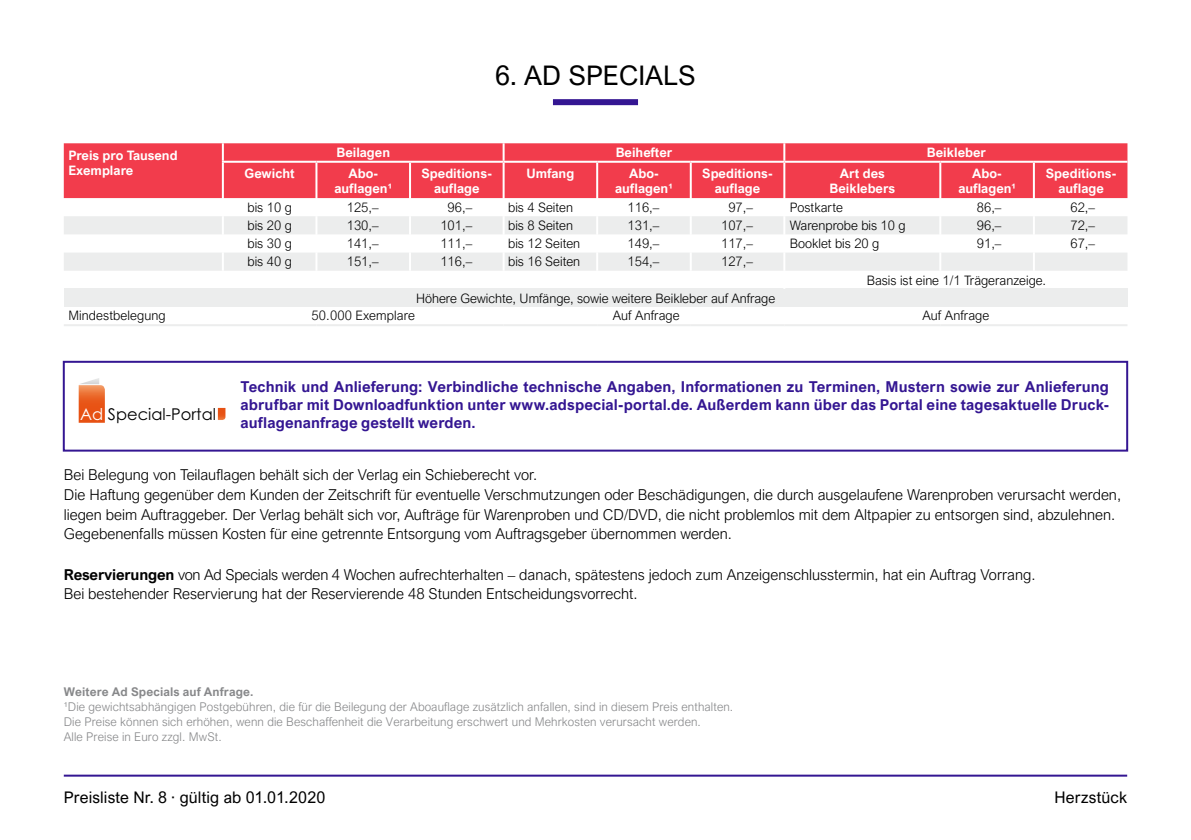
<style>
.page{position:relative;width:1191px;height:840px;background:#fff}
.page>*{position:absolute;margin:0;border:0;box-sizing:border-box;transform-origin:0 0}
.t1{font:27px "Arial Nova";color:#000}
.t2{font:16.2px "Century Gothic";color:#000}
.t3{font:16px "Arial Nova";letter-spacing:.01em;color:#000}
.t4{font:300 15px/19.8px "Arial Nova";color:#000}
.t5{font:700 15px/18px "Arial Nova";letter-spacing:.005em;color:#341692;text-align:justify}
.t6{font:300 13px "Arial Nova";color:#000}
.t7{font:700 13px/15px "Arial Nova";color:#fff;text-align:center}
.t8{font:300 12px/15px "Arial Nova";letter-spacing:.01em;color:#87888a}
.t9{font:700 12px "Arial Nova";letter-spacing:.01em;color:#87888a}
.s1{color:#fff}
.s2{font-weight:700}
</style>
<div class="page">
<hr style="left:64px;top:774px;width:1063px;height:2px;background:#341692">
<div style="left:64px;top:143px;width:1063px;height:55px;background:#f23c4c"></div>
<svg style="left:64px;top:216px;width:1063px;height:54px;fill:#eceded"></svg>
<div style="left:64px;top:289px;width:1063px;height:18px;background:#eceded"></div>
<svg style="left:222px;top:143px;width:2px;height:18px"></svg>
<svg style="left:502px;top:143px;width:2px;height:18px"></svg>
<svg style="left:783px;top:143px;width:2px;height:18px"></svg>
<hr style="left:222px;top:161px;width:94px;height:2px;background:#fff">
<hr style="left:222px;top:163px;width:2px;height:35px;background:#fff">
<hr style="left:316px;top:161px;width:94px;height:2px;background:#fff">
<hr style="left:315px;top:163px;width:2px;height:35px;background:#fff">
<hr style="left:410px;top:161px;width:93px;height:2px;background:#fff">
<hr style="left:409px;top:163px;width:2px;height:35px;background:#fff">
<hr style="left:503px;top:161px;width:94px;height:2px;background:#fff">
<hr style="left:502px;top:163px;width:2px;height:35px;background:#fff">
<hr style="left:597px;top:161px;width:94px;height:2px;background:#fff">
<hr style="left:596px;top:163px;width:2px;height:35px;background:#fff">
<hr style="left:691px;top:161px;width:93px;height:2px;background:#fff">
<hr style="left:690px;top:163px;width:2px;height:35px;background:#fff">
<hr style="left:784px;top:161px;width:156px;height:2px;background:#fff">
<hr style="left:783px;top:163px;width:2px;height:35px;background:#fff">
<hr style="left:940px;top:161px;width:94px;height:2px;background:#fff">
<hr style="left:939px;top:163px;width:2px;height:35px;background:#fff">
<hr style="left:1034px;top:161px;width:93px;height:2px;background:#fff">
<hr style="left:1033px;top:163px;width:2px;height:35px;background:#fff">
<svg style="left:222px;top:216px;width:2px;height:54px"></svg>
<svg style="left:315px;top:216px;width:2px;height:54px"></svg>
<svg style="left:409px;top:216px;width:2px;height:54px"></svg>
<svg style="left:502px;top:198px;width:2px;height:72px"></svg>
<svg style="left:596px;top:216px;width:2px;height:54px"></svg>
<svg style="left:690px;top:216px;width:2px;height:54px"></svg>
<svg style="left:939px;top:216px;width:2px;height:54px"></svg>
<svg style="left:1033px;top:216px;width:2px;height:54px"></svg>
<svg style="left:783px;top:216px;width:2px;height:54px"></svg>
<hr style="left:64px;top:324px;width:159px;height:2px;background:#eceded">
<hr style="left:223px;top:324px;width:93px;height:2px;background:#eceded">
<hr style="left:316px;top:324px;width:94px;height:2px;background:#eceded">
<hr style="left:410px;top:324px;width:93px;height:2px;background:#eceded">
<hr style="left:503px;top:324px;width:94px;height:2px;background:#eceded">
<hr style="left:597px;top:324px;width:94px;height:2px;background:#eceded">
<hr style="left:691px;top:324px;width:93px;height:2px;background:#eceded">
<hr style="left:784px;top:324px;width:156px;height:2px;background:#eceded">
<hr style="left:940px;top:324px;width:94px;height:2px;background:#eceded">
<hr style="left:1034px;top:324px;width:93px;height:2px;background:#eceded">
<div style="left:63px;top:360px;width:1065px;height:91px;border:2px solid #341692"></div>
<svg style="left:79px;top:385px;width:26px;height:37px"></svg>
<img style="left:80px;top:378px;width:19px;height:6px">
<svg style="left:218px;top:407px;width:7px;height:13px"></svg>
<div style="left:553px;top:99px;width:85px;height:6px;background:#341692"></div>
<h1 class="t1" style="left:495px;top:60px;width:202px">6. AD SPECIALS</h1>
<p class="t7" style="left:68px;top:148px;width:111px;text-align:left">Preis pro Tausend<br>Exemplare</p>
<p class="t7" style="left:336px;top:144px;width:55px">Beilagen</p>
<p class="t7" style="left:615px;top:144px;width:58px">Beihefter</p>
<p class="t7" style="left:927px;top:144px;width:60px">Beikleber</p>
<p class="t7" style="left:244px;top:165px;width:52px">Gewicht</p>
<p class="t7" style="left:334px;top:165px;width:59px">Abo&shy;auflagen¹</p>
<p class="t7" style="left:421px;top:165px;width:72px">Speditions&shy;auflage</p>
<p class="t7" style="left:526px;top:165px;width:49px">Umfang</p>
<p class="t7" style="left:615px;top:165px;width:59px">Abo&shy;auflagen¹</p>
<p class="t7" style="left:702px;top:165px;width:72px">Speditions&shy;auflage</p>
<p class="t7" style="left:829px;top:165px;width:67px">Art des<br>Beiklebers</p>
<p class="t7" style="left:958px;top:165px;width:59px">Abo&shy;auflagen¹</p>
<p class="t7" style="left:1046px;top:165px;width:72px">Speditions&shy;auflage</p>
<p class="t6" style="left:247px;top:200px;width:46px">bis 10 g</p>
<p class="t6" style="left:347px;top:200px;width:33px">125,–</p>
<p class="t6" style="left:447px;top:200px;width:26px">96,–</p>
<p class="t6" style="left:508px;top:200px;width:66px">bis 4 Seiten</p>
<p class="t6" style="left:627px;top:200px;width:33px">116,–</p>
<p class="t6" style="left:728px;top:200px;width:26px">97,–</p>
<p class="t6" style="left:790px;top:200px;width:55px">Postkarte</p>
<p class="t6" style="left:977px;top:200px;width:26px">86,–</p>
<p class="t6" style="left:1070px;top:200px;width:26px">62,–</p>
<p class="t6" style="left:247px;top:218px;width:46px">bis 20 g</p>
<p class="t6" style="left:347px;top:218px;width:33px">130,–</p>
<p class="t6" style="left:440px;top:218px;width:33px">101,–</p>
<p class="t6" style="left:508px;top:218px;width:66px">bis 8 Seiten</p>
<p class="t6" style="left:627px;top:218px;width:33px">131,–</p>
<p class="t6" style="left:721px;top:218px;width:33px">107,–</p>
<p class="t6" style="left:790px;top:218px;width:117px">Warenprobe bis 10 g</p>
<p class="t6" style="left:977px;top:218px;width:26px">96,–</p>
<p class="t6" style="left:1070px;top:218px;width:26px">72,–</p>
<p class="t6" style="left:247px;top:236px;width:46px">bis 30 g</p>
<p class="t6" style="left:347px;top:236px;width:33px">141,–</p>
<p class="t6" style="left:440px;top:236px;width:33px">111,–</p>
<p class="t6" style="left:508px;top:236px;width:74px">bis 12 Seiten</p>
<p class="t6" style="left:627px;top:236px;width:33px">149,–</p>
<p class="t6" style="left:721px;top:236px;width:33px">117,–</p>
<p class="t6" style="left:790px;top:236px;width:91px">Booklet bis 20 g</p>
<p class="t6" style="left:977px;top:236px;width:26px">91,–</p>
<p class="t6" style="left:1070px;top:236px;width:26px">67,–</p>
<p class="t6" style="left:247px;top:254px;width:46px">bis 40 g</p>
<p class="t6" style="left:347px;top:254px;width:33px">151,–</p>
<p class="t6" style="left:440px;top:254px;width:33px">116,–</p>
<p class="t6" style="left:508px;top:254px;width:74px">bis 16 Seiten</p>
<p class="t6" style="left:627px;top:254px;width:33px">154,–</p>
<p class="t6" style="left:721px;top:254px;width:33px">127,–</p>
<p class="t6" style="left:866px;top:272px;width:181px">Basis ist eine 1/1 Trägeranzeige.</p>
<p class="t6" style="left:416px;top:290px;width:361px">Höhere Gewichte, Umfänge, sowie weitere Beikleber auf Anfrage</p>
<p class="t6" style="left:68px;top:308px;width:99px">Mindestbelegung</p>
<p class="t6" style="left:312px;top:308px;width:105px">50.000 Exemplare</p>
<p class="t6" style="left:613px;top:308px;width:68px">Auf Anfrage</p>
<p class="t6" style="left:922px;top:308px;width:68px">Auf Anfrage</p>
<p class="t2" style="left:80px;top:402px;width:137px"><span class="s1">Ad</span> Special-Portal</p>
<p class="t5" style="left:241px;top:377px;width:870px">Technik und Anlieferung: Verbindliche technische Angaben, Informationen zu Terminen, Mustern sowie zur Anlieferung abrufbar mit Downloadfunktion unter www.adspecial-portal.de. Außerdem kann über das Portal eine tagesaktuelle Druck&shy;auflagenanfrage gestellt werden.</p>
<p class="t4" style="left:64px;top:464px;width:1058px">Bei Belegung von Teilauflagen behält sich der Verlag ein Schieberecht vor.<br>Die Haftung gegenüber dem Kunden der Zeitschrift für eventuelle Verschmutzungen oder Beschädigungen, die durch ausgelaufene Warenproben verursacht werden, liegen beim Auftraggeber. Der Verlag behält sich vor, Aufträge für Warenproben und CD/DVD, die nicht problemlos mit dem Altpapier zu entsorgen sind, abzulehnen.<br>Gegebenenfalls müssen Kosten für eine getrennte Entsorgung vom Auftragsgeber übernommen werden.</p>
<p class="t4" style="left:64px;top:564px;width:973px"><span class="s2">Reservierungen</span> von Ad Specials werden 4 Wochen aufrechterhalten – danach, spätestens jedoch zum Anzeigenschlusstermin, hat ein Auftrag Vorrang.<br>Bei bestehender Reservierung hat der Reservierende 48 Stunden Entscheidungsvorrecht.</p>
<p class="t9" style="left:64px;top:684px;width:191px">Weitere Ad Specials auf Anfrage.</p>
<p class="t8" style="left:64px;top:698px;width:671px">¹Die gewichtsabhängigen Postgebühren, die für die Beilegung der Aboauflage zusätzlich anfallen, sind in diesem Preis enthalten.<br>Die Preise können sich erhöhen, wenn die Beschaffenheit die Verarbeitung erschwert und Mehrkosten verursacht werden.<br>Alle Preise in Euro zzgl. MwSt.</p>
<p class="t3" style="left:64px;top:787px;width:263px">Preisliste Nr. 8 · gültig ab 01.01.2020</p>
<p class="t3" style="left:1054px;top:787px;width:74px">Herzstück</p>
</div>
